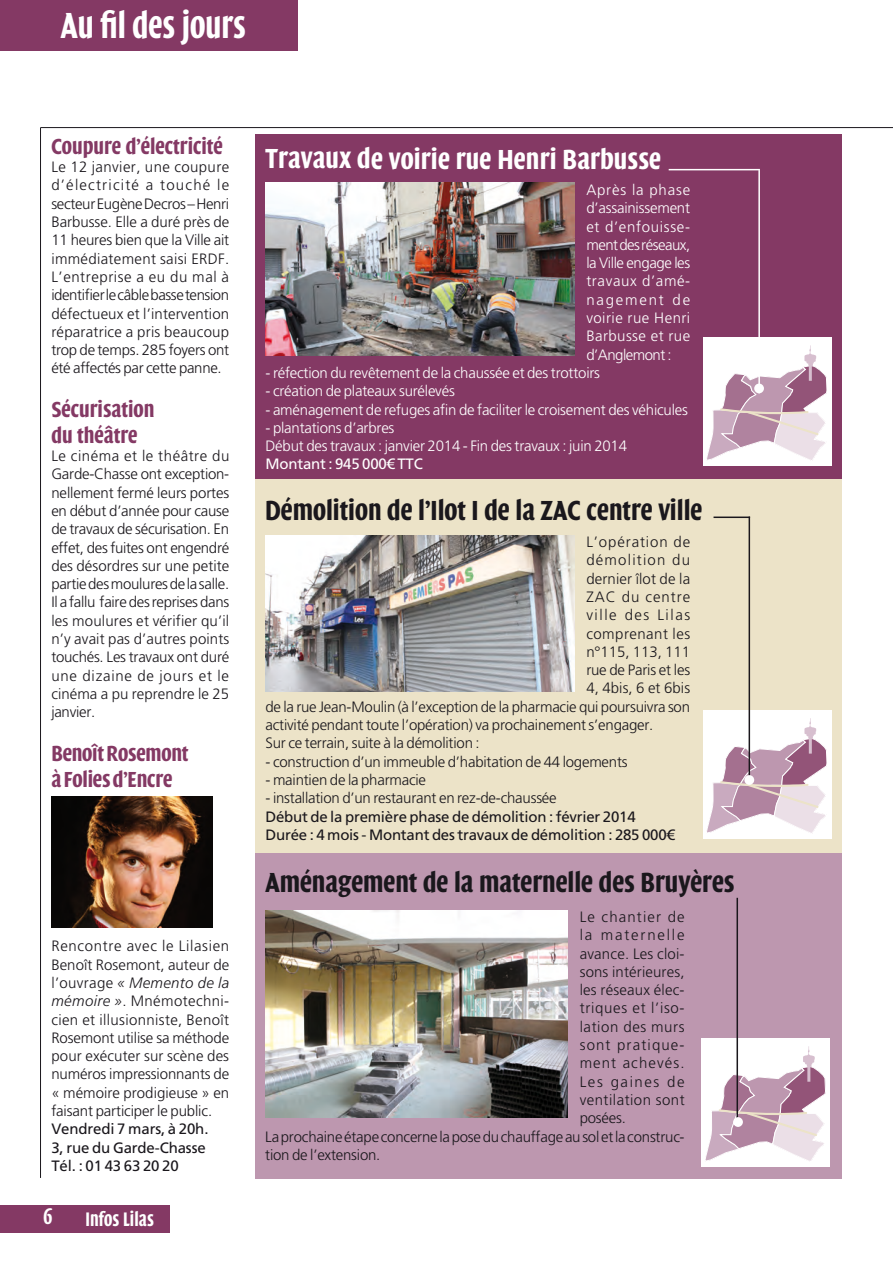
<style>
.page{position:relative;width:893px;height:1263px;background:#fff}
.page>*{position:absolute;margin:0;border:0;box-sizing:border-box;transform-origin:0 0}
.t1{font:600 37.5px "Quadraat Sans Dis";color:#fff;scale:.9 1}
.Fil_titre{font:600 28.5px "Quadraat Sans Dis";color:#1a171c}
.Fil_titre-2{font:600 28.5px "Quadraat Sans Dis";letter-spacing:.005em;color:#fff}
.titre_col{font:600 22.5px/25.5px "Quadraat Sans Dis";color:#843964}
.Texte{font:600 22.5px "Quadraat Sans Dis";letter-spacing:-.01em;color:#843964}
.t2{font:700 22.5px "Quadraat Sans Con";color:#fff}
.t3{font:600 20.25px "Quadraat Sans Dis";letter-spacing:.005em;color:#fff;scale:.9 1}
.Texte-2{font:300 15px/18.3px "Frutiger";letter-spacing:-.015em;color:#1a171c;text-align:justify}
.Texte_courant{font:300 15px/18.3px "Frutiger";letter-spacing:-.02em;color:#1a171c;text-align:justify}
.Texte-3{font:300 15px/18.3px "Frutiger";letter-spacing:-.015em;color:#fff;text-align:justify}
.Texte-4{font:15px "Frutiger";letter-spacing:-.015em;color:#1a171c}
.Texte-5{font:15px "Frutiger";letter-spacing:-.015em;color:#fff}
.Texte-6{font:300 15px "Frutiger";letter-spacing:.01em;color:#1a171c}
.Texte-7{font:300 15px "Frutiger";letter-spacing:.005em;color:#1a171c}
.Texte-8{font:300 15px "Frutiger";letter-spacing:.06em;color:#1a171c}
.Texte-9{font:300 15px "Frutiger";letter-spacing:.105em;color:#1a171c}
.Texte-10{font:300 15px "Frutiger";letter-spacing:.03em;color:#1a171c}
.Texte-11{font:300 15px "Frutiger";letter-spacing:.08em;color:#1a171c}
.Texte-12{font:300 15px "Frutiger";letter-spacing:.065em;color:#1a171c}
.s1{font-style:italic}
</style>
<div class="page">
<div style="left:0;top:0;width:298px;height:50px;background:#843964"></div>
<div style="left:0;top:1206px;width:169px;height:27px;background:#843964"></div>
<div style="left:255px;top:853px;width:587px;height:325px;background:#bd97af"></div>
<div style="left:255px;top:134px;width:587px;height:346px;background:#843964"></div>
<div style="left:255px;top:479px;width:587px;height:374px;background:#ece3c8"></div>
<div style="left:703px;top:710px;width:128px;height:128px;background:#fff"></div>
<svg style="left:707px;top:718px;width:120px;height:116px"></svg>
<div style="left:703px;top:337px;width:128px;height:128px;background:#fff"></div>
<svg style="left:707px;top:345px;width:120px;height:116px"></svg>
<hr style="left:749px;top:517px;width:1px;height:263px;background:#1a171c">
<hr style="left:758px;top:170px;width:2px;height:223px;background:#fff">
<hr style="left:713px;top:516px;width:37px;height:2px;background:#1a171c">
<hr style="left:669px;top:169px;width:91px;height:1px;background:#fff">
<div style="left:744px;top:775px;width:10px;height:10px;background:#fff;border-radius:50%"></div>
<div style="left:754px;top:384px;width:10px;height:9px;background:#fff;border-radius:50%"></div>
<img style="left:265px;top:182px;width:309px;height:174px">
<img style="left:265px;top:910px;width:303px;height:207px">
<hr style="left:41px;top:127px;width:852px;height:1px;background:#1a171c">
<hr style="left:40px;top:128px;width:1px;height:1050px;background:#1a171c">
<div style="left:702px;top:1038px;width:128px;height:128px;background:#fff"></div>
<svg style="left:705px;top:1046px;width:121px;height:115px"></svg>
<img style="left:51px;top:796px;width:162px;height:131px">
<hr style="left:736px;top:898px;width:2px;height:224px;background:#1a171c">
<div style="left:733px;top:1117px;width:10px;height:10px;background:#fff;border-radius:50%"></div>
<img style="left:265px;top:536px;width:309px;height:155px">
<p class="t1" style="left:61px;top:5px;width:207px">Au fil des jours</p>
<p class="titre_col" style="left:51px;top:134px;width:173px">Coupure d’électricité</p>
<p class="Texte_courant" style="left:51px;top:158px;width:179px">Le 12 janvier, une coupure d’électricité a touché le secteur Eugène Decros – Henri Barbusse. Elle a duré près de 11 heures bien que la Ville ait immédiatement saisi ERDF.<br>L’entreprise a eu du mal à identifier le câble basse tension défectueux et l’intervention réparatrice a pris beaucoup trop de temps. 285 foyers ont été affectés par cette panne.</p>
<p class="titre_col" style="left:51px;top:397px;width:104px">Sécurisation du théâtre</p>
<p class="Texte_courant" style="left:51px;top:447px;width:179px">Le cinéma et le théâtre du Garde-Chasse ont exception&shy;nellement fermé leurs portes en début d’année pour cause de travaux de sécurisation. En effet, des fuites ont engendré des désordres sur une petite partie des moulures de la salle.<br>Il a fallu faire des reprises dans les moulures et vérifier qu’il n’y avait pas d’autres points touchés. Les travaux ont duré une dizaine de jours et le cinéma a pu reprendre le 25 janvier.</p>
<p class="Texte" style="left:51px;top:741px;width:139px">Benoît Rosemont</p>
<p class="Texte" style="left:51px;top:767px;width:123px">à Folies d’Encre</p>
<p class="Texte-2" style="left:51px;top:937px;width:179px">Rencontre avec le Lilasien Benoît Rosemont, auteur de l’ouvrage <span class="s1">« Memento de la mémoire »</span>. Mnémotechni&shy;cien et illusionniste, Benoît Rosemont utilise sa méthode pour exécuter sur scène des numéros impressionnants de « mémoire prodigieuse » en faisant participer le public.</p>
<p class="Texte-4" style="left:51px;top:1120px;width:159px">Vendredi 7 mars, à 20h.</p>
<p class="Texte-4" style="left:51px;top:1138px;width:156px">3, rue du Garde-Chasse</p>
<p class="Texte-4" style="left:51px;top:1157px;width:129px">Tél. : 01 43 63 20 20</p>
<p class="t2" style="left:44px;top:1204px;width:10px">6</p>
<p class="t3" style="left:86px;top:1208px;width:77px">Infos Lilas</p>
<p class="Fil_titre-2" style="left:265px;top:144px;width:397px">Travaux de voirie rue Henri Barbusse</p>
<p class="Texte-3" style="left:586px;top:181px;width:105px">Après la phase d’assainissement et d’enfouisse&shy;ment des réseaux, la Ville engage les travaux d’amé&shy;nagement de voirie rue Henri Barbusse et rue d’Anglemont :</p>
<p class="Texte-3" style="left:265px;top:364px;width:336px">- réfection du revêtement de la chaussée et des trottoirs</p>
<p class="Texte-3" style="left:265px;top:382px;width:191px">- création de plateaux surélevés</p>
<p class="Texte-3" style="left:265px;top:400px;width:424px">- aménagement de refuges afin de faciliter le croisement des véhicules</p>
<p class="Texte-3" style="left:265px;top:419px;width:130px">- plantations d’arbres</p>
<p class="Texte-3" style="left:265px;top:437px;width:363px">Début des travaux : janvier 2014 - Fin des travaux : juin 2014</p>
<p class="Texte-5" style="left:265px;top:455px;width:159px">Montant : 945 000€ TTC</p>
<p class="Fil_titre" style="left:265px;top:495px;width:439px">Démolition de l’Ilot I de la ZAC centre ville</p>
<p class="Texte-8" style="left:586px;top:533px;width:105px">L’opération de</p>
<p class="Texte-11" style="left:586px;top:552px;width:105px">démolition du</p>
<p class="Texte-6" style="left:586px;top:570px;width:105px">dernier îlot de la</p>
<p class="Texte-12" style="left:586px;top:588px;width:105px">ZAC du centre</p>
<p class="Texte-9" style="left:586px;top:607px;width:105px">ville des Lilas</p>
<p class="Texte-10" style="left:586px;top:625px;width:105px">comprenant les</p>
<p class="Texte-2" style="left:586px;top:643px;width:105px">n°115, 113, 111</p>
<p class="Texte-2" style="left:586px;top:661px;width:105px">rue de Paris et les</p>
<p class="Texte-7" style="left:586px;top:680px;width:105px">4, 4bis, 6 et 6bis</p>
<p class="Texte-2" style="left:266px;top:698px;width:426px">de la rue Jean-Moulin (à l’exception de la pharmacie qui poursuivra son</p>
<p class="Texte-2" style="left:266px;top:716px;width:389px">activité pendant toute l’opération) va prochainement s’engager.</p>
<p class="Texte-2" style="left:265px;top:734px;width:216px">Sur ce terrain, suite à la démolition :</p>
<p class="Texte-2" style="left:265px;top:752px;width:364px">- construction d’un immeuble d’habitation de 44 logements</p>
<p class="Texte-2" style="left:265px;top:771px;width:162px">- maintien de la pharmacie</p>
<p class="Texte-2" style="left:265px;top:789px;width:293px">- installation d’un restaurant en rez-de-chaussée</p>
<p class="Texte-4" style="left:265px;top:807px;width:372px">Début de la première phase de démolition : février 2014</p>
<p class="Texte-4" style="left:265px;top:826px;width:411px">Durée : 4 mois - Montant des travaux de démolition : 285 000€</p>
<p class="Fil_titre" style="left:265px;top:867px;width:471px">Aménagement de la maternelle des Bruyères</p>
<p class="Texte-2" style="left:580px;top:908px;width:107px">Le chantier de la maternelle avance. Les cloi&shy;sons intérieures, les réseaux élec&shy;triques et l’iso&shy;lation des murs sont pratique&shy;ment achevés.<br>Les gaines de ventilation sont posées.</p>
<p class="Texte-2" style="left:265px;top:1127px;width:421px">La prochaine étape concerne la pose du chauffage au sol et la construc&shy;tion de l’extension.</p>
</div>
